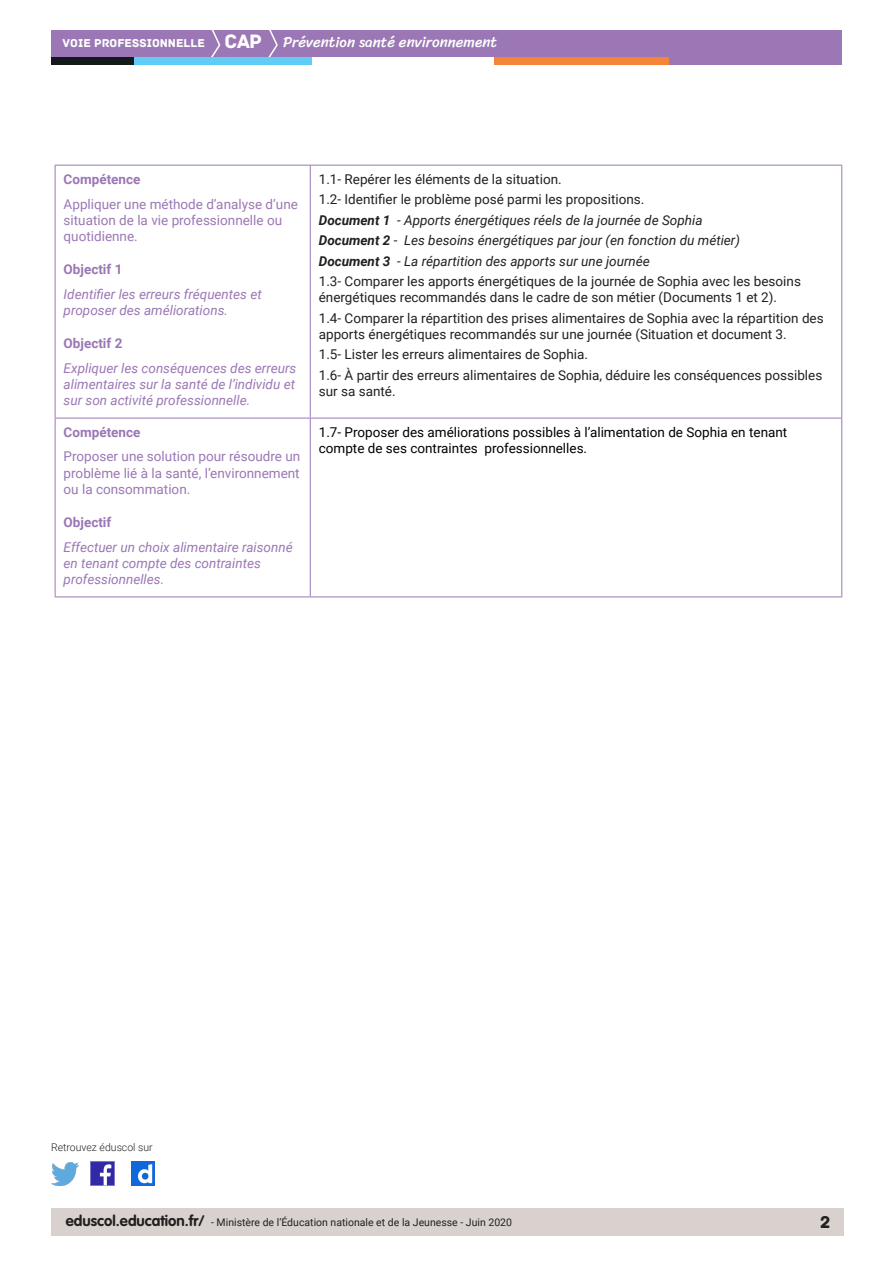
<style>
.page{position:relative;width:893px;height:1263px;background:#fff}
.page>*{position:absolute;margin:0;border:0;box-sizing:border-box;transform-origin:0 0}
.t1{font:18px "Archive";color:#231f20}
.t2{font:15px "Sriracha";color:#fff}
.Corps{font:13.5px/16.2px "Roboto";color:#231f20}
.Corps_Pro{font:italic 13.5px/16.2px "Roboto";color:#9b77b5}
.Corps_Pro-2{font:13.5px/16.2px "Roboto";color:#9b77b5}
.Corps-2{font:italic 13.5px "Roboto";color:#231f20}
.Corps-3{font:13.5px/16.2px "Roboto";color:#000}
.Entête_C1{font:700 13.5px "Roboto";color:#9b77b5}
.t3{font:10.5px "Roboto";color:#231f20}
.t4{font:300 10.5px "Roboto";color:#231f20}
.s1{font-family:"Archive";font-size:12px}
.s2{font-family:"Archive";font-size:20.4px}
.s3{font-weight:700}
.s4{font-family:"VAG Rounded Std";font-weight:700;font-size:15px}
</style>
<div class="page">
<div style="left:51px;top:1209px;width:792px;height:27px;background:#d8d1ce"></div>
<div style="left:51px;top:30px;width:791px;height:27px;background:#9b77b5"></div>
<svg style="left:211px;top:30px;width:10px;height:27px"></svg>
<svg style="left:268px;top:30px;width:10px;height:27px"></svg>
<div style="left:133px;top:57px;width:179px;height:8px;background:#5fcdf5"></div>
<div style="left:51px;top:57px;width:82px;height:8px;background:#141a1c"></div>
<div style="left:667px;top:57px;width:175px;height:8px;background:#9b77b5"></div>
<div style="left:494px;top:57px;width:175px;height:8px;background:#f48437"></div>
<img style="left:91px;top:1162px;width:23px;height:23px">
<img style="left:51px;top:1163px;width:28px;height:22px">
<img style="left:132px;top:1162px;width:22px;height:23px">
<hr style="left:310px;top:418px;width:1px;height:178px;background:#9b77b5">
<hr style="left:55px;top:165px;width:255px;height:1px;background:#9b77b5">
<hr style="left:55px;top:166px;width:1px;height:252px;background:#9b77b5">
<hr style="left:55px;top:418px;width:255px;height:1px;background:#9b77b5">
<hr style="left:55px;top:418px;width:1px;height:178px;background:#9b77b5">
<hr style="left:841px;top:418px;width:1px;height:178px;background:#9b77b5">
<hr style="left:55px;top:596px;width:255px;height:1px;background:#9b77b5">
<hr style="left:310px;top:596px;width:532px;height:1px;background:#9b77b5">
<hr style="left:310px;top:165px;width:532px;height:1px;background:#9b77b5">
<hr style="left:310px;top:166px;width:1px;height:252px;background:#9b77b5">
<hr style="left:841px;top:166px;width:1px;height:252px;background:#9b77b5">
<hr style="left:310px;top:418px;width:532px;height:1px;background:#9b77b5">
<p class="t2" style="left:63px;top:33px;width:436px"><span class="s1">VOIE PROFESSIONNELLE</span> <span class="s2">CAP</span> Prévention santé environnement</p>
<p class="Entête_C1" style="left:64px;top:170px;width:78px">Compétence</p>
<p class="Corps_Pro-2" style="left:64px;top:195px;width:236px">Appliquer une méthode d’analyse d’une situation de la vie professionnelle ou quotidienne.</p>
<p class="Entête_C1" style="left:64px;top:260px;width:60px">Objectif 1</p>
<p class="Corps_Pro" style="left:64px;top:285px;width:200px">Identifier les erreurs fréquentes et proposer des améliorations.</p>
<p class="Entête_C1" style="left:64px;top:334px;width:60px">Objectif 2</p>
<p class="Corps_Pro" style="left:64px;top:360px;width:234px;text-align:justify">Expliquer les conséquences des erreurs alimentaires sur la santé de l’individu et sur son activité professionnelle.</p>
<p class="Entête_C1" style="left:64px;top:422px;width:78px">Compétence</p>
<p class="Corps_Pro-2" style="left:64px;top:448px;width:238px;text-align:justify">Proposer une solution pour résoudre un problème lié à la santé, l’environnement ou la consommation.</p>
<p class="Entête_C1" style="left:64px;top:513px;width:49px">Objectif</p>
<p class="Corps_Pro" style="left:64px;top:538px;width:231px">Effectuer un choix alimentaire raisonné en tenant compte des contraintes professionnelles.</p>
<p class="Corps" style="left:319px;top:170px;width:244px">1.1- Repérer les éléments de la situation.</p>
<p class="Corps" style="left:319px;top:191px;width:327px">1.2- Identifier le problème posé parmi les propositions.</p>
<p class="Corps-2" style="left:319px;top:210px;width:385px"><span class="s3">Document 1</span> - Apports énergétiques réels de la journée de Sophia</p>
<p class="Corps-2" style="left:319px;top:231px;width:423px"><span class="s3">Document 2</span> - Les besoins énergétiques par jour (en fonction du métier)</p>
<p class="Corps-2" style="left:319px;top:251px;width:333px"><span class="s3">Document 3</span> - La répartition des apports sur une journée</p>
<p class="Corps" style="left:319px;top:273px;width:484px">1.3- Comparer les apports énergétiques de la journée de Sophia avec les besoins énergétiques recommandés dans le cadre de son métier (Documents 1 et 2).</p>
<p class="Corps" style="left:319px;top:309px;width:506px">1.4- Comparer la répartition des prises alimentaires de Sophia avec la répartition des apports énergétiques recommandés sur une journée (Situation et document 3.</p>
<p class="Corps" style="left:319px;top:346px;width:271px">1.5- Lister les erreurs alimentaires de Sophia.</p>
<p class="Corps" style="left:319px;top:366px;width:505px">1.6- À partir des erreurs alimentaires de Sophia, déduire les conséquences possibles sur sa santé.</p>
<p class="Corps-3" style="left:319px;top:423px;width:470px">1.7- Proposer des améliorations possibles à l’alimentation de Sophia en tenant compte de ses contraintes professionnelles.</p>
<p class="t4" style="left:51px;top:1140px;width:103px">Retrouvez éduscol sur</p>
<p class="t3" style="left:66px;top:1215px;width:448px"><span class="s4">eduscol.education.fr/</span> - Ministère de l’Éducation nationale et de la Jeunesse - Juin 2020</p>
<h1 class="t1" style="left:820px;top:1211px;width:12px">2</h1>
</div>
